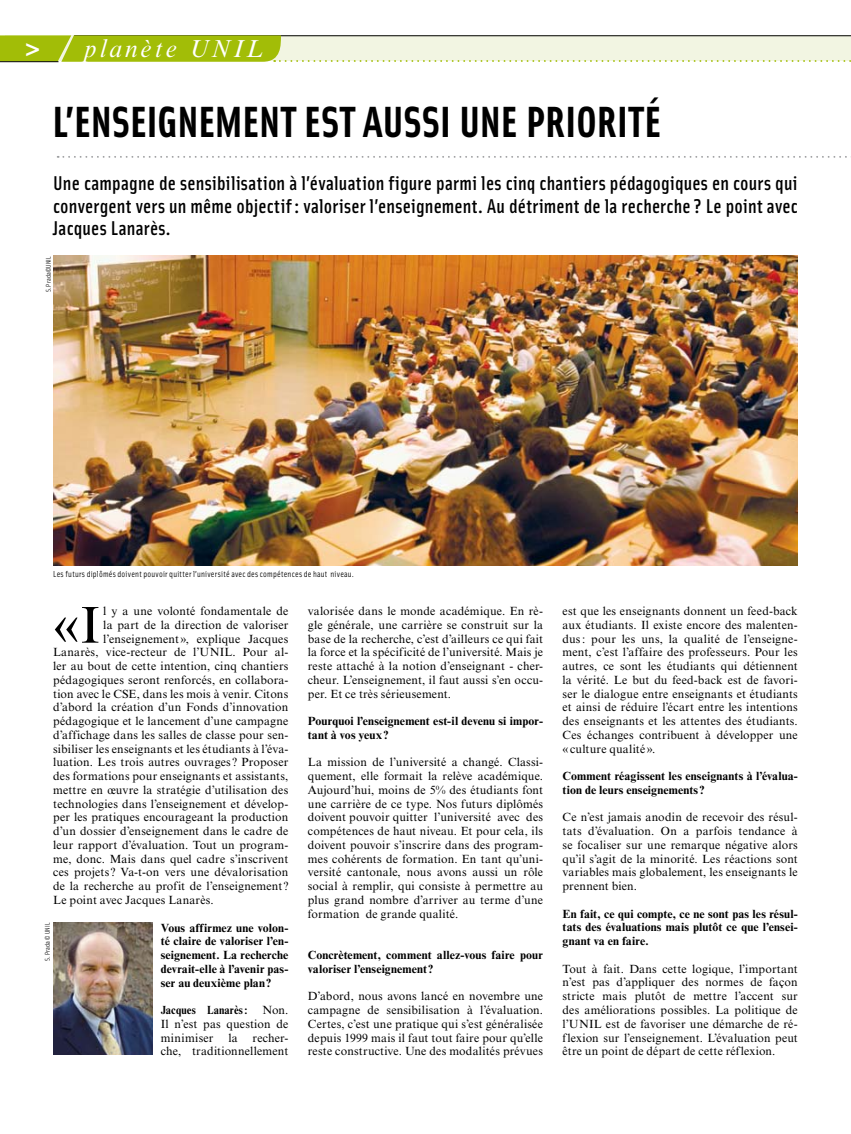
<style>
.page{position:relative;width:851px;height:1134px;background:#fff}
.page>*{position:absolute;margin:0;border:0;box-sizing:border-box;transform-origin:0 0}
.t1{font:51.88px "Times New Roman MT Std";color:#000}
.t2{font:700 43.75px "Solex";color:#000}
.t3{font:italic 25px "Times New Roman MT Std";letter-spacing:.12em;color:#fff}
.t4{font:500 20px/22.5px "Solex";letter-spacing:.005em;color:#000;text-align:justify}
.t5{font:11.88px/13.8px "Times New Roman MT Std";letter-spacing:.015em;color:#000;text-align:justify}
.t6{font:700 11.88px/13.8px "Times New Roman MT Std";letter-spacing:.01em;color:#000}
.t7{font:8.75px "Solex";letter-spacing:.025em;color:#000}
.t8{font:6.88px "Solex";letter-spacing:.025em;color:#000}
.s1{font-family:"Frutiger LT Std";font-weight:700;font-style:normal}
.s2{font-weight:700;font-stretch:condensed}
</style>
<div class="page">
<svg style="left:0;top:35px;width:851px;height:27px;background:#d0db94"></svg>
<svg style="left:58px;top:156px;width:793px;height:2px"></svg>
<img style="left:53px;top:255px;width:744px;height:311px">
<img style="left:53px;top:922px;width:100px;height:133px">
<h3 class="t3" style="left:25px;top:35px;width:239px"><span class="s1">&gt;</span> planète UNIL</h3>
<h2 class="t2" style="left:52px;top:93px;width:41px">L’ENSEIGNEMENT</h2>
<h2 class="t2" style="left:304px;top:93px;width:78px">EST AUSSI</h2>
<h2 class="t2" style="left:459px;top:93px;width:85px">UNE PRIORITÉ</h2>
<h3 class="t4" style="left:53px;top:171px;width:746px">Une campagne de sensibilisation à l’évaluation figure parmi les cinq chantiers pédagogiques en cours qui convergent vers un même objectif: valoriser l’enseignement. Au détriment de la recherche ? Le point avec Jacques Lanarès.</h3>
<p class="t8" style="left:44px;top:292px;width:37px;rotate:-90deg">S.Prada©UNIL</p>
<p class="t7" style="left:53px;top:569px;width:302px">Les futurs diplômés doivent pouvoir quitter l’université avec des compétences de haut niveau.</p>
<h1 class="t1" style="left:53px;top:595px;width:48px">«I</h1>
<p class="t5" style="left:103px;top:604px;width:186px">l y a une volonté fondamentale de</p>
<p class="t5" style="left:103px;top:618px;width:186px">la part de la direction de valoriser</p>
<p class="t5" style="left:103px;top:632px;width:186px">l’enseignement», explique Jacques</p>
<p class="t5" style="left:53px;top:645px;width:237px">Lanarès, vice-recteur de l’UNIL. Pour al-</p>
<p class="t5" style="left:53px;top:659px;width:237px">ler au bout de cette intention, cinq chantiers</p>
<p class="t5" style="left:53px;top:673px;width:237px">pédagogiques seront renforcés, en collabora-</p>
<p class="t5" style="left:53px;top:687px;width:236px">tion avec le CSE, dans les mois à venir. Citons</p>
<p class="t5" style="left:53px;top:700px;width:237px">d’abord la création d’un Fonds d’innovation</p>
<p class="t5" style="left:53px;top:714px;width:237px">pédagogique et le lancement d’une campagne</p>
<p class="t5" style="left:53px;top:728px;width:237px">d’affichage dans les salles de classe pour sen-</p>
<p class="t5" style="left:53px;top:742px;width:237px">sibiliser les enseignants et les étudiants à l’éva-</p>
<p class="t5" style="left:53px;top:755px;width:237px">luation. Les trois autres ouvrages? Proposer</p>
<p class="t5" style="left:53px;top:769px;width:237px">des formations pour enseignants et assistants,</p>
<p class="t5" style="left:53px;top:783px;width:237px">mettre en œuvre la stratégie d’utilisation des</p>
<p class="t5" style="left:53px;top:797px;width:237px">technologies dans l’enseignement et dévelop-</p>
<p class="t5" style="left:53px;top:810px;width:237px">per les pratiques encourageant la production</p>
<p class="t5" style="left:53px;top:824px;width:237px">d’un dossier d’enseignement dans le cadre de</p>
<p class="t5" style="left:53px;top:838px;width:237px">leur rapport d’évaluation. Tout un program-</p>
<p class="t5" style="left:53px;top:852px;width:236px">me, donc. Mais dans quel cadre s’inscrivent</p>
<p class="t5" style="left:53px;top:865px;width:237px">ces projets? Va-t-on vers une dévalorisation</p>
<p class="t5" style="left:53px;top:879px;width:237px">de la recherche au profit de l’enseignement?</p>
<p class="t5" style="left:53px;top:893px;width:162px">Le point avec Jacques Lanarès.</p>
<p class="t6" style="left:161px;top:920px;width:129px;text-align:justify">Vous affirmez une volon&shy;té claire de valoriser l’en&shy;seignement. La recherche devrait-elle à l’avenir pas&shy;ser au deuxième plan ?</p>
<p class="t5" style="left:161px;top:1003px;width:129px"><span class="s2">Jacques Lanarès:</span> Non.<br>Il n’est pas question de minimiser</p>
<p class="t8" style="left:43px;top:961px;width:40px;rotate:-90deg">S. Prada © UNIL</p>
<p class="t5" style="left:161px;top:1031px;width:129px;text-align:right">recher-<br>che, traditionnellement</p>
<p class="t5" style="left:228px;top:1031px;width:11px">la</p>
<p class="t5" style="left:308px;top:604px;width:237px">valorisée dans le monde académique. En rè&shy;gle générale, une carrière se construit sur la base de la recherche, c’est d’ailleurs ce qui fait la force et la spécificité de l’université. Mais je reste attaché à la notion d’enseignant - cher&shy;cheur. L’enseignement, il faut aussi s’en occu&shy;per. Et ce très sérieusement.</p>
<p class="t6" style="left:308px;top:714px;width:237px">Pourquoi l’enseignement est-il devenu si impor&shy;tant à vos yeux?</p>
<p class="t5" style="left:308px;top:755px;width:237px">La mission de l’université a changé. Classi&shy;quement, elle formait la relève académique.<br>Aujourd’hui, moins de 5% des étudiants font une carrière de ce type. Nos futurs diplômés doivent pouvoir quitter l’université avec des compétences de haut niveau. Et pour cela, ils doivent pouvoir s’inscrire dans des program&shy;mes cohérents de formation. En tant qu’uni&shy;versité cantonale, nous avons aussi un rôle social à remplir, qui consiste à permettre au plus grand nombre d’arriver au terme d’une formation de grande qualité.</p>
<p class="t6" style="left:308px;top:948px;width:237px">Concrètement, comment allez-vous faire pour valoriser l’enseignement?</p>
<p class="t5" style="left:308px;top:989px;width:237px">D’abord, nous avons lancé en novembre une campagne de sensibilisation à l’évaluation.<br>Certes, c’est une pratique qui s’est généralisée depuis 1999 mais il faut tout faire pour qu’elle reste constructive. Une des modalités prévues</p>
<p class="t5" style="left:562px;top:604px;width:237px">est que les enseignants donnent un feed-back aux étudiants. Il existe encore des malenten&shy;dus: pour les uns, la qualité de l’enseigne&shy;ment, c’est l’affaire des professeurs. Pour les autres, ce sont les étudiants qui détiennent la vérité. Le but du feed-back est de favori&shy;ser le dialogue entre enseignants et étudiants et ainsi de réduire l’écart entre les intentions des enseignants et les attentes des étudiants.<br>Ces échanges contribuent à développer une «culture qualité».</p>
<p class="t6" style="left:562px;top:769px;width:237px">Comment réagissent les enseignants à l’évalua&shy;tion de leurs enseignements?</p>
<p class="t5" style="left:562px;top:810px;width:237px">Ce n’est jamais anodin de recevoir des résul&shy;tats d’évaluation. On a parfois tendance à se focaliser sur une remarque négative alors qu’il s’agit de la minorité. Les réactions sont variables mais globalement, les enseignants le prennent bien.</p>
<p class="t6" style="left:562px;top:906px;width:237px;text-align:justify">En fait, ce qui compte, ce ne sont pas les résul&shy;tats des évaluations mais plutôt ce que l’ensei&shy;gnant va en faire.</p>
<p class="t5" style="left:562px;top:962px;width:237px">Tout à fait. Dans cette logique, l’important n’est pas d’appliquer des normes de façon stricte mais plutôt de mettre l’accent sur des améliorations possibles. La politique de l’UNIL est de favoriser une démarche de ré&shy;flexion sur l’enseignement. L’évaluation peut être un point de départ de cette réflexion.</p>
</div>
